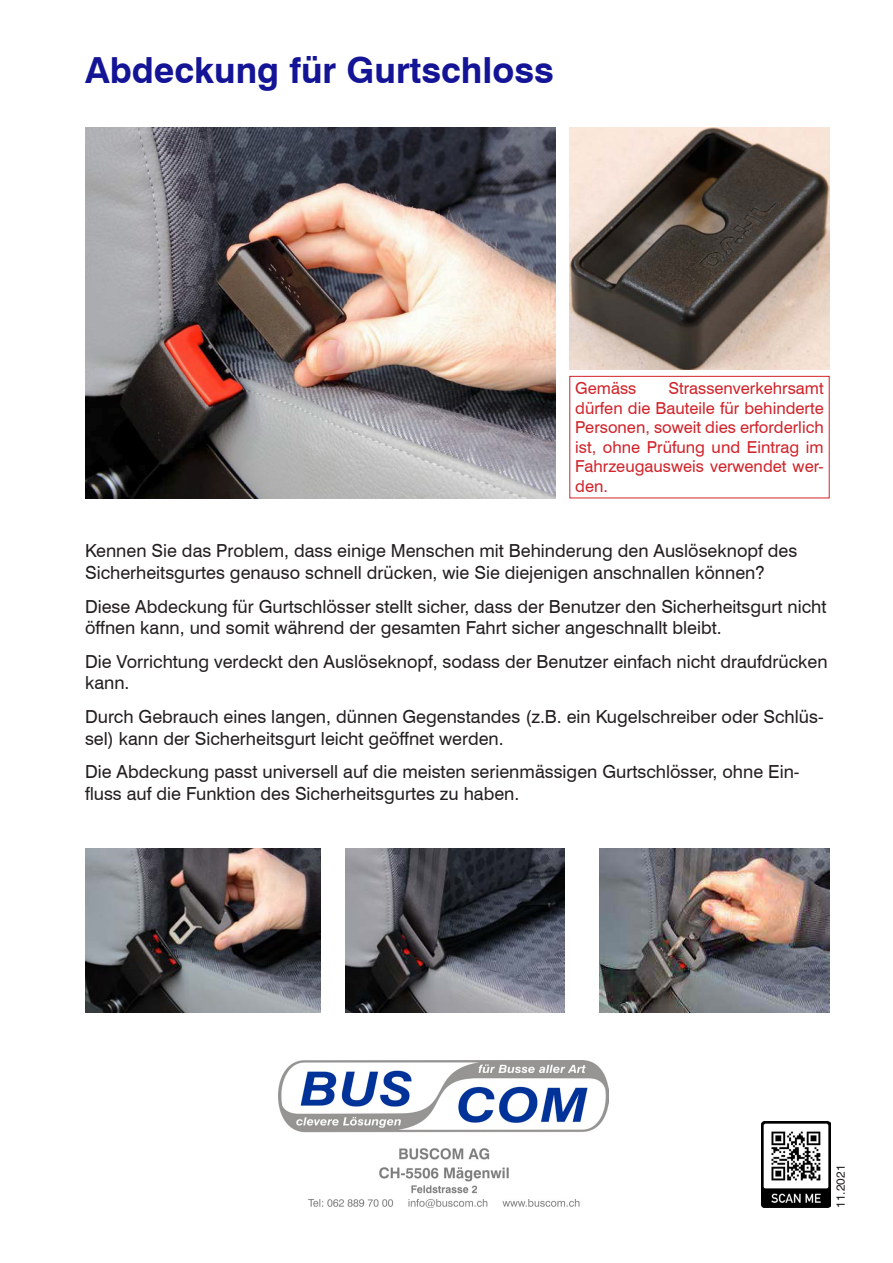
<style>
.page{position:relative;width:893px;height:1263px;background:#fff}
.page>*{position:absolute;margin:0;border:0;box-sizing:border-box;transform-origin:0 0}
.t1{font:700 36px "Swiss 721 BT";color:#141496}
.t2{font:18px/21.6px "Swiss 721 BT";color:#231f20}
.t3{font:16.5px/19.5px "Swiss 721 BT";color:#d1232a;text-align:justify}
.t4{font:12px "Swiss 721 BT";color:#231f20}
</style>
<div class="page">
<img style="left:570px;top:128px;width:259px;height:241px">
<img style="left:85px;top:128px;width:471px;height:370px">
<img style="left:85px;top:848px;width:235px;height:164px">
<img style="left:346px;top:848px;width:218px;height:164px">
<img style="left:600px;top:848px;width:229px;height:164px">
<div style="left:569px;top:376px;width:261px;height:122px;border:1px solid #d1232a"></div>
<img style="left:761px;top:1122px;width:69px;height:86px">
<img style="left:278px;top:1060px;width:331px;height:148px">
<p class="t1" style="left:85px;top:49px;width:470px">Abdeckung für Gurtschloss</p>
<p class="t3" style="left:575px;top:380px;width:250px;text-indent:93px">Strassenverkehrsamt dürfen die Bauteile für behinderte Personen, soweit dies erforderlich ist, ohne Prüfung und Eintrag im Fahrzeugausweis verwendet wer&shy;den.</p>
<p class="t3" style="left:575px;top:380px;width:63px">Gemäss</p>
<p class="t2" style="left:85px;top:542px;width:714px">Kennen Sie das Problem, dass einige Menschen mit Behinderung den Auslöseknopf des<br>Sicherheitsgurtes genauso schnell drücken, wie Sie diejenigen anschnallen können?</p>
<p class="t2" style="left:85px;top:597px;width:743px">Diese Abdeckung für Gurtschlösser stellt sicher, dass der Benutzer den Sicherheitsgurt nicht öffnen kann, und somit während der gesamten Fahrt sicher angeschnallt bleibt.</p>
<p class="t2" style="left:85px;top:652px;width:744px">Die Vorrichtung verdeckt den Auslöseknopf, sodass der Benutzer einfach nicht draufdrücken kann.</p>
<p class="t2" style="left:85px;top:707px;width:740px">Durch Gebrauch eines langen, dünnen Gegenstandes (z.B. ein Kugelschreiber oder Schlüs&shy;sel) kann der Sicherheitsgurt leicht geöffnet werden.</p>
<p class="t2" style="left:85px;top:762px;width:716px">Die Abdeckung passt universell auf die meisten serienmässigen Gurtschlösser, ohne Ein&shy;fluss auf die Funktion des Sicherheitsgurtes zu haben.</p>
<p class="t4" style="left:832px;top:1208px;width:44px;rotate:-90deg">11.2021</p>
</div>
